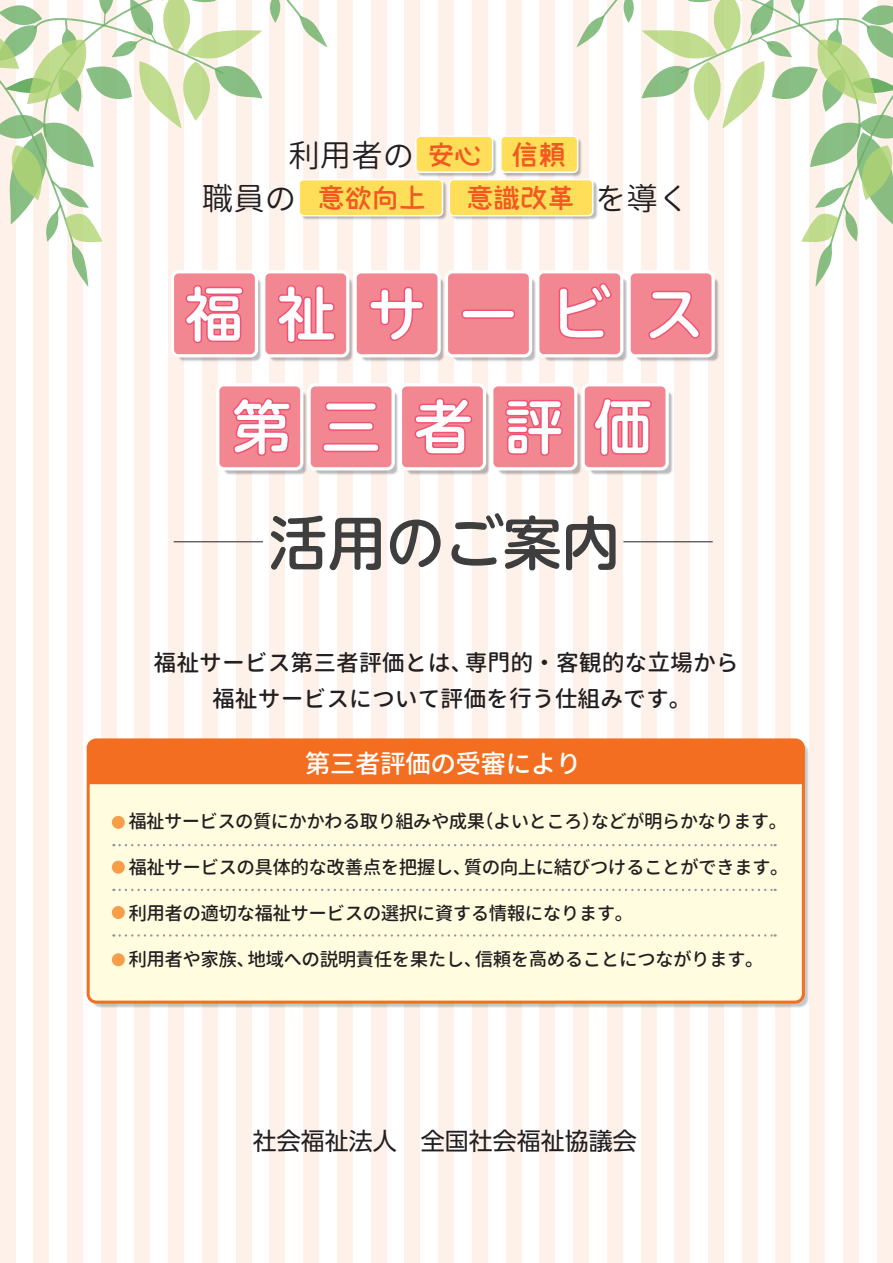
<style>
.page{position:relative;width:893px;height:1263px;background:#fff}
.page>*{position:absolute;margin:0;border:0;box-sizing:border-box;transform-origin:0 0}
.t1{font:500 58.5px "UD Shin M Go Pro";color:#3e3e3f}
.t2{font:31.5px/42.8px "Gen Jyuu Gothic";color:#231f20}
.t3{font:27px "Rii Popkaku R";color:#f15921}
.t4{font:500 25.8px "Gen Jyuu Gothic";letter-spacing:-.025em;color:#fff}
.t5{font:24px "UD Shin Go Pro";color:#231f20}
.t6{font:500 22.8px/36.3px "Gen Jyuu Gothic";color:#231f20;text-align:center}
.t7{font:500 18.6px "Gen Jyuu Gothic";letter-spacing:-.03em;color:#231f20}
</style>
<div class="page">
<div style="left:0;top:0;width:15px;height:1263px;background:#fdf1ea"></div>
<div style="left:34px;top:0;width:15px;height:1263px;background:#fdf1ea"></div>
<div style="left:67px;top:0;width:16px;height:1263px;background:#fdf1ea"></div>
<div style="left:101px;top:0;width:15px;height:1263px;background:#fdf1ea"></div>
<div style="left:135px;top:0;width:15px;height:1263px;background:#fdf1ea"></div>
<div style="left:168px;top:0;width:16px;height:1263px;background:#fdf1ea"></div>
<div style="left:202px;top:0;width:16px;height:1263px;background:#fdf1ea"></div>
<div style="left:236px;top:0;width:15px;height:1263px;background:#fdf1ea"></div>
<div style="left:270px;top:0;width:15px;height:1263px;background:#fdf1ea"></div>
<div style="left:303px;top:0;width:16px;height:1263px;background:#fdf1ea"></div>
<div style="left:337px;top:0;width:16px;height:1263px;background:#fdf1ea"></div>
<div style="left:371px;top:0;width:15px;height:1263px;background:#fdf1ea"></div>
<div style="left:405px;top:0;width:15px;height:1263px;background:#fdf1ea"></div>
<div style="left:438px;top:0;width:16px;height:1263px;background:#fdf1ea"></div>
<div style="left:472px;top:0;width:16px;height:1263px;background:#fdf1ea"></div>
<div style="left:506px;top:0;width:15px;height:1263px;background:#fdf1ea"></div>
<div style="left:539px;top:0;width:16px;height:1263px;background:#fdf1ea"></div>
<div style="left:573px;top:0;width:16px;height:1263px;background:#fdf1ea"></div>
<div style="left:607px;top:0;width:15px;height:1263px;background:#fdf1ea"></div>
<div style="left:641px;top:0;width:15px;height:1263px;background:#fdf1ea"></div>
<div style="left:674px;top:0;width:16px;height:1263px;background:#fdf1ea"></div>
<div style="left:708px;top:0;width:16px;height:1263px;background:#fdf1ea"></div>
<div style="left:742px;top:0;width:15px;height:1263px;background:#fdf1ea"></div>
<div style="left:776px;top:0;width:15px;height:1263px;background:#fdf1ea"></div>
<div style="left:809px;top:0;width:16px;height:1263px;background:#fdf1ea"></div>
<div style="left:843px;top:0;width:16px;height:1263px;background:#fdf1ea"></div>
<div style="left:877px;top:0;width:15px;height:1263px;background:#fdf1ea"></div>
<img style="left:86px;top:690px;width:723px;height:371px">
<div style="left:88px;top:740px;width:715px;height:262px;background:#fffce0;border-radius:8px"></div>
<div style="left:87px;top:738px;width:718px;height:265px;border:3px solid #f36e21;border-radius:8px"></div>
<div style="left:88px;top:740px;width:715px;height:44px;background:#f36e21"></div>
<img style="left:134px;top:357px;width:624px;height:170px">
<div style="left:112px;top:816px;width:13px;height:13px;background:#f89d48;border-radius:50%"></div>
<div style="left:112px;top:861px;width:13px;height:13px;background:#f89d48;border-radius:50%"></div>
<div style="left:112px;top:906px;width:13px;height:13px;background:#f89d48;border-radius:50%"></div>
<div style="left:112px;top:953px;width:13px;height:13px;background:#f89d48;border-radius:50%"></div>
<svg style="left:120px;top:889px;width:655px;height:2px"></svg>
<svg style="left:120px;top:844px;width:655px;height:2px"></svg>
<svg style="left:120px;top:934px;width:655px;height:3px"></svg>
<hr style="left:174px;top:541px;width:89px;height:1px;background:#231f20">
<hr style="left:623px;top:541px;width:90px;height:1px;background:#231f20">
<svg style="left:0;top:0;width:893px;height:357px"></svg>
<svg style="left:216px;top:383px;width:453px;height:87px"></svg>
<h2 class="t2" style="left:202px;top:133px;width:214px;text-indent:86px">利用者の職員の</h2>
<h3 class="t3" style="left:512px;top:141px;width:55px">信頼</h3>
<h3 class="t3" style="left:428px;top:141px;width:55px">安心</h3>
<h3 class="t3" style="left:318px;top:184px;width:109px">意欲向上</h3>
<h3 class="t3" style="left:466px;top:185px;width:109px">意識改革</h3>
<h2 class="t2" style="left:595px;top:176px;width:96px">を導く</h2>
<h1 class="t1" style="left:269px;top:495px;width:352px">活用のご案内</h1>
<p class="t6" style="left:154px;top:644px;width:587px">福祉サービス第三者評価とは、専門的・客観的な立場から福祉サービスについて評価を行う仕組みです。</p>
<h3 class="t4" style="left:305px;top:745px;width:278px">第三者評価の受審により</h3>
<p class="t7" style="left:128px;top:808px;width:660px">福祉サービスの質にかかわる取り組みや成果（よいところ）などが明らかなります。</p>
<p class="t7" style="left:128px;top:854px;width:662px">福祉サービスの具体的な改善点を把握し、質の向上に結びつけることができます。</p>
<p class="t7" style="left:128px;top:899px;width:506px">利用者の適切な福祉サービスの選択に資する情報になります。</p>
<p class="t7" style="left:128px;top:945px;width:637px">利用者や家族、地域への説明責任を果たし、信頼を高めることにつながります。</p>
<p class="t5" style="left:253px;top:1121px;width:385px">社会福祉法人　全国社会福祉協議会</p>
</div>
